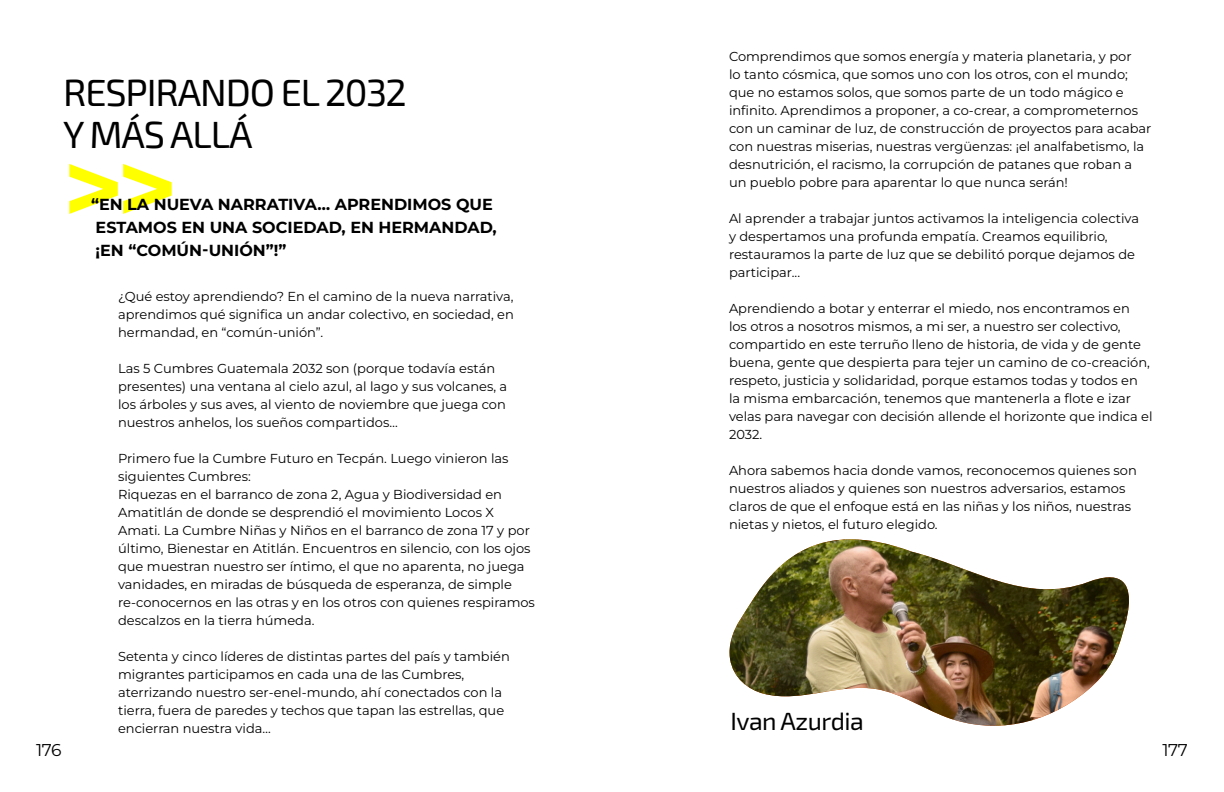
<style>
.page{position:relative;width:1224px;height:792px;background:#fff}
.page>*{position:absolute;margin:0;border:0;box-sizing:border-box;transform-origin:0 0}
.Cuerpo_de_texto{font:700 101.8px "Montserrat";color:#ff0}
.Titulos_de_Texto{font:37.8px "Exo 2.0";letter-spacing:-.03em;color:#000}
.Titulos_de_Texto-2{font:24.9px "Exo 2.0";letter-spacing:-.02em;color:#000}
.t1{font:17.1px "Montserrat";letter-spacing:-.02em;color:#000}
.Quotes{font:700 16px "Montserrat";color:#000}
.Cartas{font:13px/18px "Montserrat";color:#000}
</style>
<div class="page">
<img style="left:730px;top:539px;width:399px;height:187px">
<p class="Titulos_de_Texto" style="left:63px;top:70px;width:345px">RESPIRANDO EL 2032</p>
<p class="Titulos_de_Texto" style="left:63px;top:112px;width:191px">Y MÁS ALLÁ</p>
<p class="Cuerpo_de_texto" style="left:63px;top:121px;width:116px">&gt;&gt;</p>
<p class="Quotes" style="left:91px;top:194px;width:403px">“EN LA NUEVA NARRATIVA… APRENDIMOS QUE</p>
<p class="Quotes" style="left:96px;top:217px;width:403px">ESTAMOS EN UNA SOCIEDAD, EN HERMANDAD,</p>
<p class="Quotes" style="left:96px;top:240px;width:192px">¡EN “COMÚN-UNIÓN”!”</p>
<p class="Cartas" style="left:118px;top:287px;width:397px;text-align:justify">¿Qué estoy aprendiendo? En el camino de la nueva narrativa, aprendimos qué significa un andar colectivo, en sociedad, en hermandad, en “común-unión”.</p>
<p class="Cartas" style="left:118px;top:359px;width:391px">Las 5 Cumbres Guatemala 2032 son (porque todavía están presentes) una ventana al cielo azul, al lago y sus volcanes, a los árboles y sus aves, al viento de noviembre que juega con nuestros anhelos, los sueños compartidos…</p>
<p class="Cartas" style="left:118px;top:449px;width:392px">Primero fue la Cumbre Futuro en Tecpán. Luego vinieron las siguientes Cumbres:</p>
<p class="Cartas" style="left:118px;top:485px;width:418px">Riquezas en el barranco de zona 2, Agua y Biodiversidad en Amatitlán de donde se desprendió el movimiento Locos X Amati. La Cumbre Niñas y Niños en el barranco de zona 17 y por último, Bienestar en Atitlán. Encuentros en silencio, con los ojos que muestran nuestro ser íntimo, el que no aparenta, no juega vanidades, en miradas de búsqueda de esperanza, de simple re-conocernos en las otras y en los otros con quienes respiramos descalzos en la tierra húmeda.</p>
<p class="Cartas" style="left:118px;top:647px;width:393px">Setenta y cinco líderes de distintas partes del país y también migrantes participamos en cada una de las Cumbres, aterrizando nuestro ser-enel-mundo, ahí conectados con la tierra, fuera de paredes y techos que tapan las estrellas, que encierran nuestra vida…</p>
<p class="Cartas" style="left:729px;top:47px;width:424px">Comprendimos que somos energía y materia planetaria, y por<br>lo tanto cósmica, que somos uno con los otros, con el mundo; que no estamos solos, que somos parte de un todo mágico e infinito. Aprendimos a proponer, a co-crear, a comprometernos con un caminar de luz, de construcción de proyectos para acabar con nuestras miserias, nuestras vergüenzas: ¡el analfabetismo, la desnutrición, el racismo, la corrupción de patanes que roban a un pueblo pobre para aparentar lo que nunca serán!</p>
<p class="Cartas" style="left:729px;top:209px;width:412px">Al aprender a trabajar juntos activamos la inteligencia colectiva y despertamos una profunda empatía. Creamos equilibrio, restauramos la parte de luz que se debilitó porque dejamos de participar...</p>
<p class="Cartas" style="left:729px;top:299px;width:425px">Aprendiendo a botar y enterrar el miedo, nos encontramos en<br>los otros a nosotros mismos, a mi ser, a nuestro ser colectivo, compartido en este terruño lleno de historia, de vida y de gente buena, gente que despierta para tejer un camino de co-creación, respeto, justicia y solidaridad, porque estamos todas y todos en<br>la misma embarcación, tenemos que mantenerla a flote e izar velas para navegar con decisión allende el horizonte que indica el 2032.</p>
<p class="Cartas" style="left:729px;top:461px;width:409px">Ahora sabemos hacia donde vamos, reconocemos quienes son nuestros aliados y quienes son nuestros adversarios, estamos claros de que el enfoque está en las niñas y los niños, nuestras nietas y nietos, el futuro elegido.</p>
<p class="Titulos_de_Texto-2" style="left:730px;top:707px;width:135px">Ivan Azurdia</p>
<h3 class="t1" style="left:36px;top:739px;width:27px">176</h3>
<h3 class="t1" style="left:1162px;top:739px;width:27px">177</h3>
</div>
